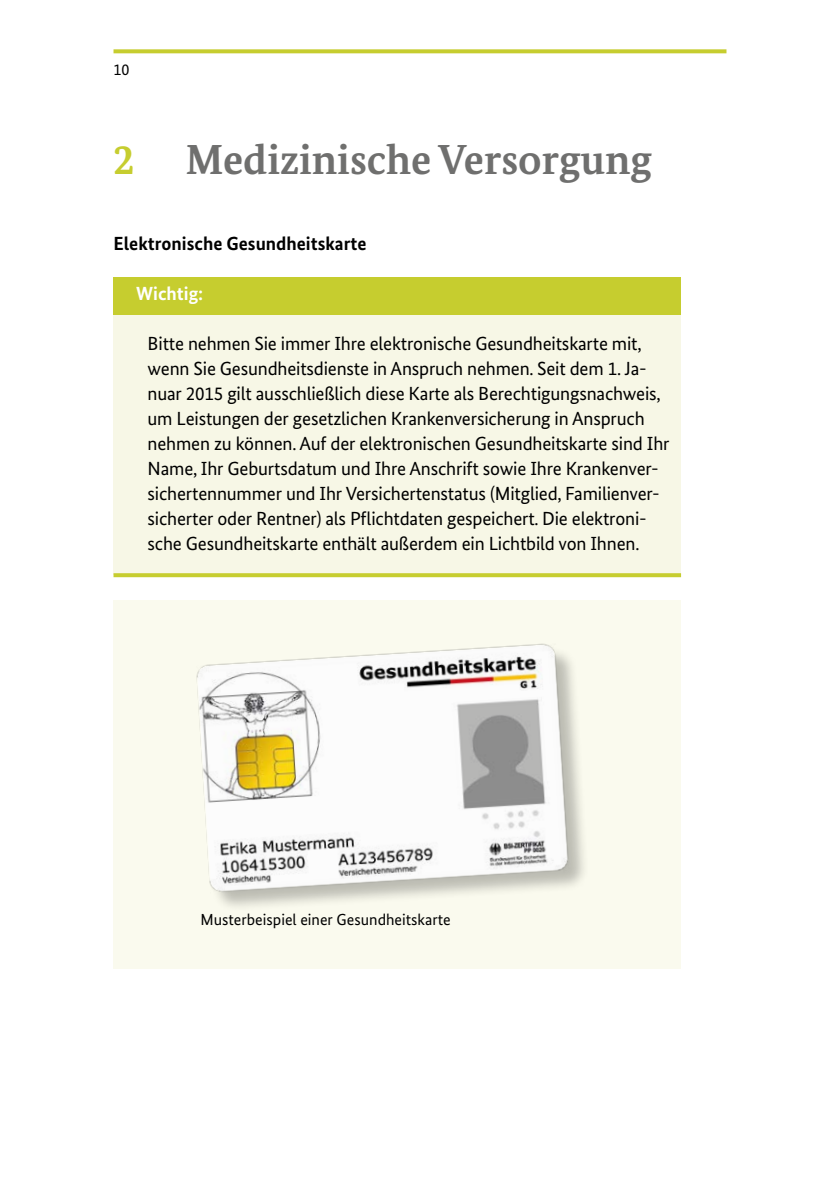
<style>
.page{position:relative;width:840px;height:1191px;background:#fff}
.page>*{position:absolute;margin:0;border:0;box-sizing:border-box;transform-origin:0 0}
.H1_Überschift_innen{font:700 42px "Bundes Serif";color:#6f6f6e}
.P_Kasten{font:19px/25px "Bundes Sans";letter-spacing:-.01em;color:#000}
.P_Fließtext_Serif{font:700 19px "Bundes Sans";color:#000}
.t1{font:700 19px "Bundes Sans";color:#fff}
.t2{font:16px "Bundes Sans";color:#000}
.s1{color:#c6cd2f}
</style>
<div class="page">
<svg style="left:113px;top:49px;width:613px;height:4px;fill:#c6cd2f"></svg>
<div style="left:113px;top:600px;width:567px;height:368px;background:#fafaee"></div>
<div style="left:199px;top:646px;width:390px;height:267px;background:#000;opacity:.25"></div>
<img style="left:196px;top:643px;width:381px;height:257px">
<div style="left:113px;top:277px;width:567px;height:37px;background:#c6cd2f"></div>
<div style="left:113px;top:315px;width:567px;height:260px;background:#f7f7e6"></div>
<svg style="left:113px;top:573px;width:567px;height:4px;fill:#c6cd2f"></svg>
<p class="t2" style="left:113px;top:60px;width:17px">10</p>
<h1 class="H1_Überschift_innen" style="left:113px;top:134px;width:540px"><span class="s1">2</span> Medizinische Versorgung</h1>
<p class="P_Fließtext_Serif" style="left:113px;top:232px;width:254px">Elektronische Gesundheitskarte</p>
<p class="t1" style="left:136px;top:282px;width:69px">Wichtig:</p>
<p class="P_Kasten" style="left:147px;top:331px;width:523px">Bitte nehmen Sie immer Ihre elektronische Gesundheitskarte mit, wenn Sie Gesundheitsdienste in Anspruch nehmen. Seit dem 1. Ja&shy;nuar 2015 gilt ausschließlich diese Karte als Berechtigungsnachweis, um Leistungen der gesetzlichen Krankenversicherung in Anspruch nehmen zu können. Auf der elektronischen Gesundheitskarte sind Ihr Name, Ihr Geburtsdatum und Ihre Anschrift sowie Ihre Krankenver&shy;sichertennummer und Ihr Versichertenstatus (Mitglied, Familienver&shy;sicherter oder Rentner) als Pflichtdaten gespeichert. Die elektroni&shy;sche Gesundheitskarte enthält außerdem ein Lichtbild von Ihnen.</p>
<p class="t2" style="left:200px;top:910px;width:251px">Musterbeispiel einer Gesundheitskarte</p>
</div>
